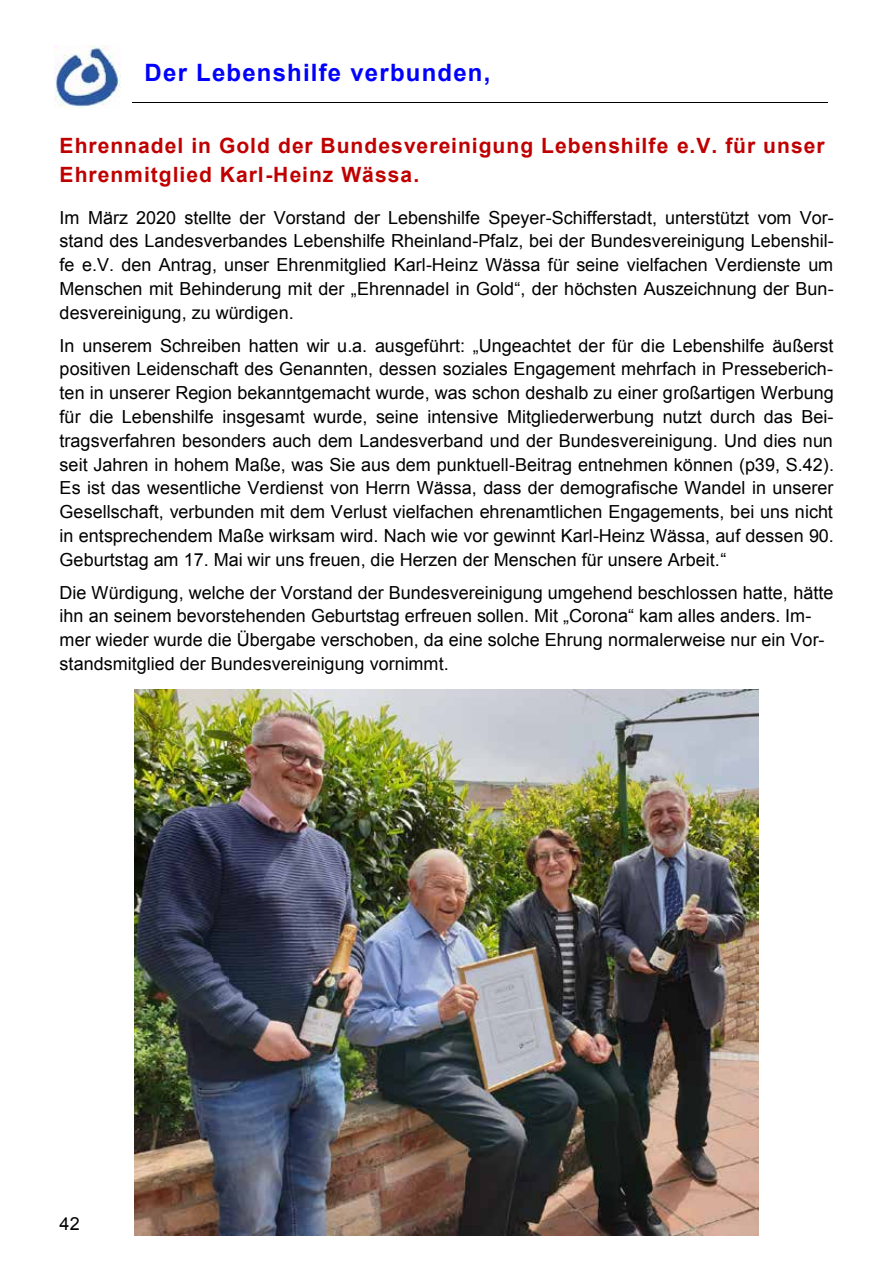
<style>
.page{position:relative;width:893px;height:1263px;background:#fff}
.page>*{position:absolute;margin:0;border:0;box-sizing:border-box;transform-origin:0 0}
.t1{font:700 24px "Arial";letter-spacing:.05em;color:#00f}
.t2{font:700 21px/29px "Arial";letter-spacing:.045em;color:#c00000}
.t3{font:18px/23.9px "Arial";color:#000;text-align:justify}
</style>
<div class="page">
<img style="left:54px;top:45px;width:66px;height:64px">
<hr style="left:132px;top:102px;width:695px;height:1px;background:#000">
<img style="left:135px;top:689px;width:623px;height:546px">
<h1 class="t1" style="left:145px;top:57px;width:347px">Der Lebenshilfe verbunden,</h1>
<p class="t2" style="left:60px;top:132px;width:767px">Ehrennadel in Gold der Bundesvereinigung Lebenshilfe e.V. für unser<br>Ehrenmitglied Karl-Heinz Wässa.</p>
<p class="t3" style="left:60px;top:206px;width:776px">Im März 2020 stellte der Vorstand der Lebenshilfe Speyer-Schifferstadt, unterstützt vom Vor&shy;stand des Landesverbandes Lebenshilfe Rheinland-Pfalz, bei der Bundesvereinigung Lebenshil&shy;fe e.V. den Antrag, unser Ehrenmitglied Karl-Heinz Wässa für seine vielfachen Verdienste um Menschen mit Behinderung mit der „Ehrennadel in Gold“, der höchsten Auszeichnung der Bun&shy;desvereinigung, zu würdigen.</p>
<p class="t3" style="left:60px;top:334px;width:776px">In unserem Schreiben hatten wir u.a. ausgeführt: „Ungeachtet der für die Lebenshilfe äußerst positiven Leidenschaft des Genannten, dessen soziales Engagement mehrfach in Presseberich&shy;ten in unserer Region bekanntgemacht wurde, was schon deshalb zu einer großartigen Werbung für die Lebenshilfe insgesamt wurde, seine intensive Mitgliederwerbung nutzt durch das Bei&shy;tragsverfahren besonders auch dem Landesverband und der Bundesvereinigung. Und dies nun seit Jahren in hohem Maße, was Sie aus dem punktuell-Beitrag entnehmen können (p39, S.42).<br>Es ist das wesentliche Verdienst von Herrn Wässa, dass der demografische Wandel in unserer Gesellschaft, verbunden mit dem Verlust vielfachen ehrenamtlichen Engagements, bei uns nicht in entsprechendem Maße wirksam wird. Nach wie vor gewinnt Karl-Heinz Wässa, auf dessen 90.<br>Geburtstag am 17. Mai wir uns freuen, die Herzen der Menschen für unsere Arbeit.“</p>
<p class="t3" style="left:60px;top:581px;width:775px;text-align:left">Die Würdigung, welche der Vorstand der Bundesvereinigung umgehend beschlossen hatte, hätte ihn an seinem bevorstehenden Geburtstag erfreuen sollen. Mit „Corona“ kam alles anders. Im&shy;mer wieder wurde die Übergabe verschoben, da eine solche Ehrung normalerweise nur ein Vor&shy;standsmitglied der Bundesvereinigung vornimmt.</p>
<p class="t3" style="left:60px;top:1212px;width:22px">42</p>
</div>
